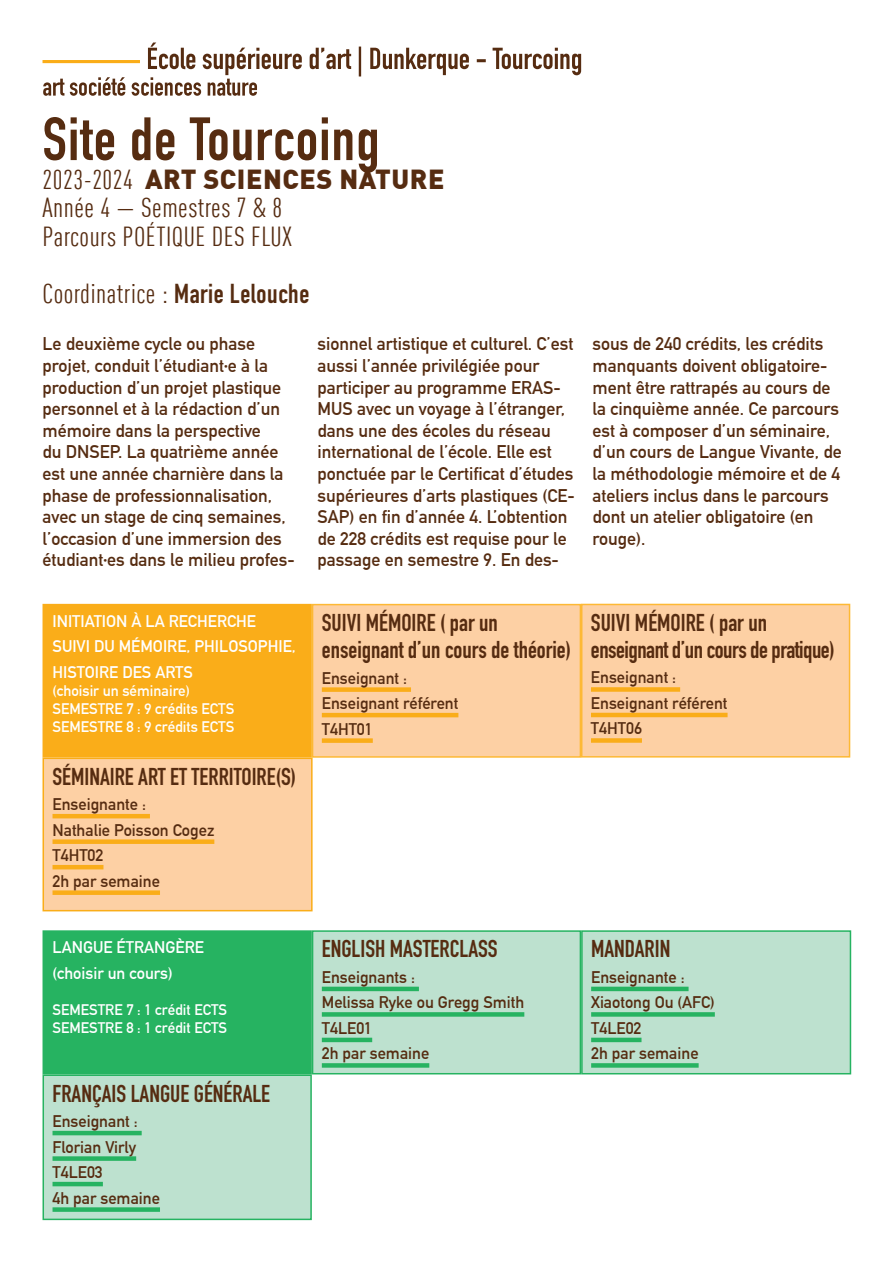
<style>
.page{position:relative;width:893px;height:1263px;background:#fff}
.page>*{position:absolute;margin:0;border:0;box-sizing:border-box;transform-origin:0 0}
.ESA_-_Sites{font:700 60px "DIN Condensed";letter-spacing:.02em;color:#562c11}
.ESA_-_Infos_sous_sites{font:condensed 27px "DIN Offc";letter-spacing:.02em;color:#562c11}
.ESA_-_Infos_sous_sites-2{font:900 27px "DIN Offc";letter-spacing:.02em;color:#562c11}
.t1{font:700 24px "DIN Condensed";color:#562c11}
.t2{font:700 24px "DIN Condensed";letter-spacing:-.02em;color:#562c11}
.ESA_-_Texte_de_présentation_général{font:700 18px/21.6px "DIN Alternate";color:#562c11}
.t3{font:700 16.5px "DIN Alternate";color:#562c11}
.t4{font:700 16.5px/25.5px "DIN Alternate";color:#fff}
.t5{font:700 15px "DIN Alternate";color:#fff}
.s1{font-weight:400;font-stretch:condensed}
.s2{font-family:"DIN Condensed";font-weight:700;font-stretch:normal}
</style>
<div class="page">
<svg style="left:43px;top:43px;width:538px;height:53px"></svg>
<div style="left:43px;top:605px;width:268px;height:152px;background:#faad19"></div>
<div style="left:43px;top:604px;width:269px;height:153px;border:2px solid #faad19"></div>
<div style="left:313px;top:605px;width:267px;height:152px;background:#fdd0a4"></div>
<div style="left:322px;top:687px;width:89px;height:5px;background:#faad19"></div>
<hr style="left:322px;top:713px;width:136px;height:4px;background:#faad19">
<div style="left:322px;top:738px;width:51px;height:5px;background:#faad19"></div>
<div style="left:312px;top:604px;width:269px;height:154px;border:2px solid #fdb935"></div>
<div style="left:43px;top:758px;width:269px;height:153px;background:#fdd0a4"></div>
<hr style="left:53px;top:814px;width:97px;height:4px;background:#faad19">
<div style="left:53px;top:839px;width:161px;height:5px;background:#faad19"></div>
<hr style="left:53px;top:865px;width:50px;height:4px;background:#faad19">
<div style="left:53px;top:890px;width:107px;height:5px;background:#faad19"></div>
<div style="left:43px;top:757px;width:270px;height:154px;border:2px solid #faad19"></div>
<div style="left:43px;top:931px;width:268px;height:143px;background:#26b361"></div>
<div style="left:43px;top:930px;width:269px;height:144px;border:2px solid #26b361"></div>
<div style="left:313px;top:931px;width:267px;height:143px;background:#bde1cf"></div>
<hr style="left:322px;top:987px;width:97px;height:4px;background:#26b361">
<div style="left:322px;top:1012px;width:202px;height:5px;background:#26b361"></div>
<hr style="left:322px;top:1038px;width:50px;height:4px;background:#26b361">
<div style="left:322px;top:1063px;width:107px;height:5px;background:#26b361"></div>
<div style="left:312px;top:930px;width:269px;height:144px;border:2px solid #26b361"></div>
<div style="left:582px;top:931px;width:268px;height:143px;background:#bde1cf"></div>
<hr style="left:591px;top:987px;width:98px;height:4px;background:#26b361">
<div style="left:591px;top:1012px;width:124px;height:5px;background:#26b361"></div>
<hr style="left:591px;top:1038px;width:50px;height:4px;background:#26b361">
<div style="left:591px;top:1063px;width:108px;height:5px;background:#26b361"></div>
<div style="left:581px;top:930px;width:270px;height:144px;border:2px solid #26b361"></div>
<div style="left:43px;top:1075px;width:268px;height:144px;background:#bde1cf"></div>
<hr style="left:53px;top:1131px;width:89px;height:4px;background:#26b361">
<div style="left:53px;top:1156px;width:83px;height:5px;background:#26b361"></div>
<hr style="left:53px;top:1182px;width:50px;height:4px;background:#26b361">
<div style="left:53px;top:1207px;width:107px;height:5px;background:#26b361"></div>
<div style="left:43px;top:1074px;width:269px;height:146px;border:2px solid #26b361"></div>
<div style="left:582px;top:604px;width:267px;height:153px;background:#fdd0a4"></div>
<div style="left:591px;top:687px;width:89px;height:5px;background:#faad19"></div>
<hr style="left:591px;top:713px;width:137px;height:4px;background:#faad19">
<div style="left:591px;top:738px;width:51px;height:5px;background:#faad19"></div>
<div style="left:581px;top:604px;width:269px;height:153px;border:2px solid #fdb935"></div>
<p class="ESA_-_Sites" style="left:43px;top:99px;width:338px">Site de Tourcoing</p>
<p class="ESA_-_Infos_sous_sites-2" style="left:43px;top:160px;width:403px"><span class="s1">2023-2024</span> ART SCIENCES NATURE</p>
<p class="ESA_-_Infos_sous_sites" style="left:43px;top:192px;width:241px">Année 4 — Semestres 7 &amp; 8</p>
<p class="ESA_-_Infos_sous_sites" style="left:43px;top:220px;width:251px">Parcours POÉTIQUE DES FLUX</p>
<p class="ESA_-_Infos_sous_sites" style="left:43px;top:277px;width:268px">Coordinatrice : <span class="s2">Marie Lelouche</span></p>
<p class="ESA_-_Texte_de_présentation_général" style="left:43px;top:332px;width:254px">Le deuxième cycle ou phase projet, conduit l’étudiant<sup>•</sup>e à la production d’un projet plastique personnel et à la rédaction d’un mémoire dans la perspective<br>du DNSEP. La quatrième année est une année charnière dans la phase de professionnalisation, avec un stage de cinq semaines, l’occasion d’une immersion des étudiant<sup>•</sup>es dans le milieu profes-</p>
<p class="ESA_-_Texte_de_présentation_général" style="left:317px;top:332px;width:259px">sionnel artistique et culturel. C’est aussi l’année privilégiée pour participer au programme ERAS-MUS avec un voyage à l’étranger, dans une des écoles du réseau international de l’école. Elle est ponctuée par le Certificat d’études supérieures d’arts plastiques (CE-SAP) en fin d’année 4. L’obtention de 228 crédits est requise pour le passage en semestre 9. En des-</p>
<p class="ESA_-_Texte_de_présentation_général" style="left:592px;top:332px;width:251px">sous de 240 crédits, les crédits manquants doivent obligatoire&shy;ment être rattrapés au cours de la cinquième année. Ce parcours est à composer d’un séminaire, d’un cours de Langue Vivante, de la méthodologie mémoire et de 4 ateliers inclus dans le parcours dont un atelier obligatoire (en rouge).</p>
<p class="t4" style="left:53px;top:607px;width:205px">INITIATION À LA RECHERCHE</p>
<p class="t4" style="left:53px;top:632px;width:245px">SUIVI DU MÉMOIRE, PHILOSOPHIE,<br>HISTOIRE DES ARTS</p>
<p class="t5" style="left:53px;top:679px;width:139px">(choisir un séminaire)</p>
<p class="t5" style="left:53px;top:697px;width:183px">SEMESTRE 7 : 9 crédits ECTS</p>
<p class="t5" style="left:53px;top:715px;width:183px">SEMESTRE 8 : 9 crédits ECTS</p>
<p class="t1" style="left:53px;top:760px;width:245px">SÉMINAIRE ART ET TERRITOIRE(S)</p>
<p class="t3" style="left:53px;top:792px;width:95px">Enseignante :</p>
<p class="t3" style="left:53px;top:817px;width:163px">Nathalie Poisson Cogez</p>
<p class="t3" style="left:53px;top:843px;width:52px">T4HT02</p>
<p class="t3" style="left:53px;top:868px;width:109px">2h par semaine</p>
<p class="t4" style="left:53px;top:933px;width:153px">LANGUE ÉTRANGÈRE</p>
<p class="t4" style="left:53px;top:959px;width:122px">(choisir un cours)</p>
<p class="t5" style="left:53px;top:998px;width:176px">SEMESTRE 7 : 1 crédit ECTS</p>
<p class="t5" style="left:53px;top:1016px;width:176px">SEMESTRE 8 : 1 crédit ECTS</p>
<p class="t1" style="left:53px;top:1077px;width:219px">FRANÇAIS LANGUE GÉNÉRALE</p>
<p class="t3" style="left:53px;top:1109px;width:87px">Enseignant :</p>
<p class="t3" style="left:53px;top:1134px;width:85px">Florian Virly</p>
<p class="t3" style="left:53px;top:1160px;width:52px">T4LE03</p>
<p class="t3" style="left:53px;top:1185px;width:109px">4h par semaine</p>
<p class="t1" style="left:322px;top:606px;width:178px">SUIVI MÉMOIRE ( par un</p>
<p class="t1" style="left:322px;top:633px;width:251px">enseignant d’un cours de théorie)</p>
<p class="t3" style="left:322px;top:665px;width:87px">Enseignant :</p>
<p class="t3" style="left:322px;top:691px;width:138px">Enseignant référent</p>
<p class="t3" style="left:322px;top:716px;width:52px">T4HT01</p>
<p class="t1" style="left:591px;top:606px;width:178px">SUIVI MÉMOIRE ( par un</p>
<p class="t2" style="left:591px;top:633px;width:245px">enseignant d’un cours de pratique)</p>
<p class="t3" style="left:591px;top:665px;width:87px">Enseignant :</p>
<p class="t3" style="left:591px;top:691px;width:138px">Enseignant référent</p>
<p class="t3" style="left:591px;top:716px;width:52px">T4HT06</p>
<p class="t1" style="left:322px;top:933px;width:177px">ENGLISH MASTERCLASS</p>
<p class="t3" style="left:322px;top:964px;width:95px">Enseignants :</p>
<p class="t3" style="left:322px;top:990px;width:204px">Melissa Ryke ou Gregg Smith</p>
<p class="t3" style="left:322px;top:1015px;width:52px">T4LE01</p>
<p class="t3" style="left:322px;top:1041px;width:109px">2h par semaine</p>
<p class="t1" style="left:591px;top:933px;width:81px">MANDARIN</p>
<p class="t3" style="left:591px;top:964px;width:95px">Enseignante :</p>
<p class="t3" style="left:591px;top:990px;width:125px">Xiaotong Ou (AFC)</p>
<p class="t3" style="left:591px;top:1015px;width:52px">T4LE02</p>
<p class="t3" style="left:591px;top:1041px;width:109px">2h par semaine</p>
</div>
